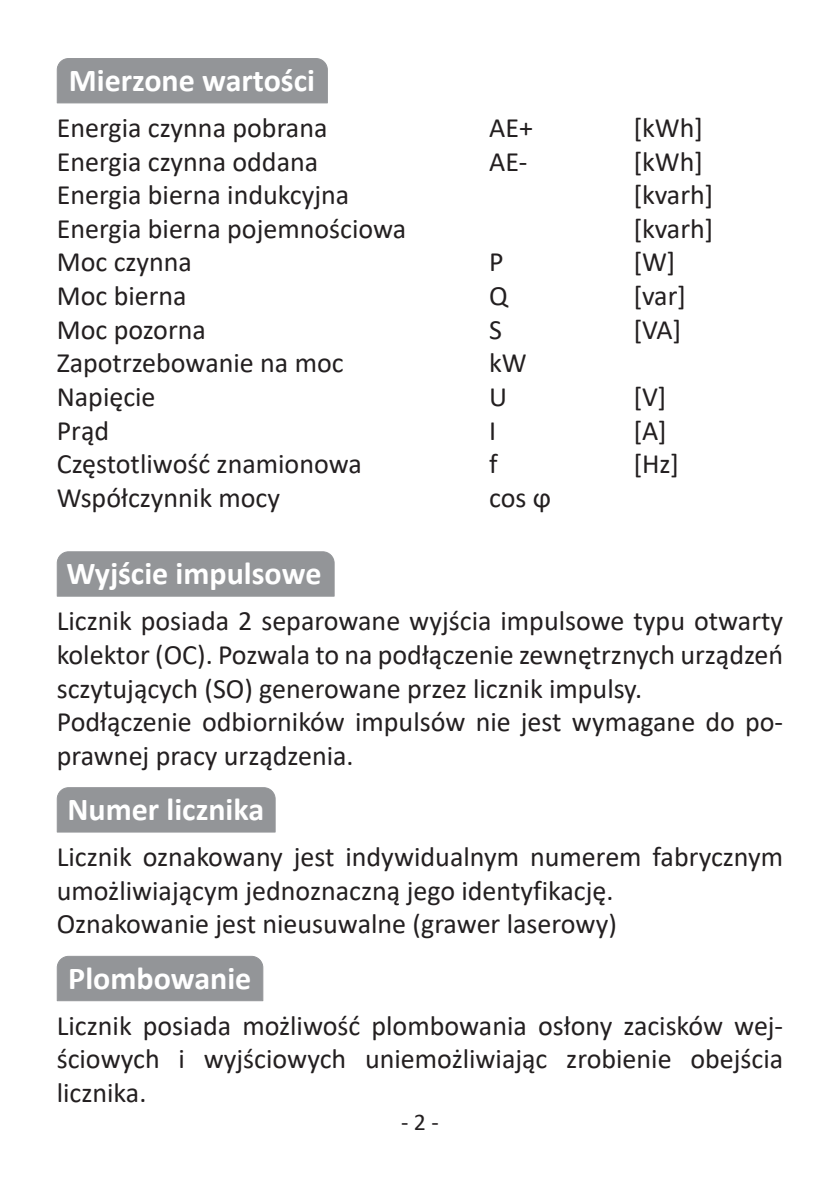
<style>
.page{position:relative;width:840px;height:1191px;background:#fff}
.page>*{position:absolute;margin:0;border:0;box-sizing:border-box;transform-origin:0 0}
.t1{font:700 32px "Calibri";color:#fff}
.t2{font:28px/33.6px "Calibri";color:#231f20}
.t3{font:24px "Calibri";color:#231f20}
</style>
<div class="page">
<div style="left:57px;top:58px;width:271px;height:45px;background:#939598"></div>
<div style="left:57px;top:551px;width:277px;height:45px;background:#939598"></div>
<div style="left:57px;top:787px;width:218px;height:45px;background:#939598"></div>
<div style="left:57px;top:955px;width:206px;height:46px;background:#939598"></div>
<p class="t1" style="left:69px;top:58px;width:247px">Mierzone wartości</p>
<p class="t2" style="left:57px;top:110px;width:272px">Energia czynna pobrana</p>
<p class="t2" style="left:489px;top:110px;width:45px">AE+</p>
<p class="t2" style="left:633px;top:110px;width:71px">[kWh]</p>
<p class="t2" style="left:57px;top:144px;width:263px">Energia czynna oddana</p>
<p class="t2" style="left:489px;top:144px;width:40px">AE-</p>
<p class="t2" style="left:633px;top:144px;width:71px">[kWh]</p>
<p class="t2" style="left:57px;top:177px;width:294px">Energia bierna indukcyjna</p>
<p class="t2" style="left:633px;top:177px;width:82px">[kvarh]</p>
<p class="t2" style="left:57px;top:211px;width:351px">Energia bierna pojemnościowa</p>
<p class="t2" style="left:633px;top:211px;width:82px">[kvarh]</p>
<p class="t2" style="left:57px;top:245px;width:137px">Moc czynna</p>
<p class="t2" style="left:489px;top:245px;width:16px">P</p>
<p class="t2" style="left:633px;top:245px;width:44px">[W]</p>
<p class="t2" style="left:57px;top:278px;width:131px">Moc bierna</p>
<p class="t2" style="left:489px;top:278px;width:20px">Q</p>
<p class="t2" style="left:633px;top:278px;width:54px">[var]</p>
<p class="t2" style="left:57px;top:312px;width:151px">Moc pozorna</p>
<p class="t2" style="left:489px;top:312px;width:14px">S</p>
<p class="t2" style="left:633px;top:312px;width:49px">[VA]</p>
<p class="t2" style="left:57px;top:345px;width:288px">Zapotrzebowanie na moc</p>
<p class="t2" style="left:489px;top:345px;width:39px">kW</p>
<p class="t2" style="left:57px;top:379px;width:100px">Napięcie</p>
<p class="t2" style="left:489px;top:379px;width:19px">U</p>
<p class="t2" style="left:633px;top:379px;width:35px">[V]</p>
<p class="t2" style="left:57px;top:413px;width:54px">Prąd</p>
<p class="t2" style="left:489px;top:413px;width:9px">I</p>
<p class="t2" style="left:633px;top:413px;width:35px">[A]</p>
<p class="t2" style="left:57px;top:446px;width:306px">Częstotliwość znamionowa</p>
<p class="t2" style="left:489px;top:446px;width:10px">f</p>
<p class="t2" style="left:633px;top:446px;width:47px">[Hz]</p>
<p class="t2" style="left:57px;top:480px;width:225px">Współczynnik mocy</p>
<p class="t2" style="left:489px;top:480px;width:63px">cos ϕ</p>
<p class="t1" style="left:66px;top:551px;width:256px">Wyjście impulsowe</p>
<p class="t2" style="left:57px;top:603px;width:727px">Licznik posiada 2 separowane wyjścia impulsowe typu otwarty kolektor (OC). Pozwala to na podłączenie zewnętrznych urządzeń sczytujących (SO) generowane przez licznik impulsy.<br>Podłączenie odbiorników impulsów nie jest wymagane do po&shy;prawnej pracy urządzenia.</p>
<p class="t1" style="left:67px;top:786px;width:198px">Numer licznika</p>
<p class="t2" style="left:57px;top:839px;width:727px">Licznik oznakowany jest indywidualnym numerem fabrycznym umożliwiającym jednoznaczną jego identyfikację.<br>Oznakowanie jest nieusuwalne (grawer laserowy)</p>
<p class="t1" style="left:68px;top:955px;width:184px">Plombowanie</p>
<p class="t2" style="left:57px;top:1008px;width:727px;text-align:justify">Licznik posiada możliwość plombowania osłony zacisków wej&shy;ściowych i wyjściowych uniemożliwiając zrobienie obejścia licznika.</p>
<p class="t3" style="left:401px;top:1105px;width:39px">- 2 -</p>
</div>
